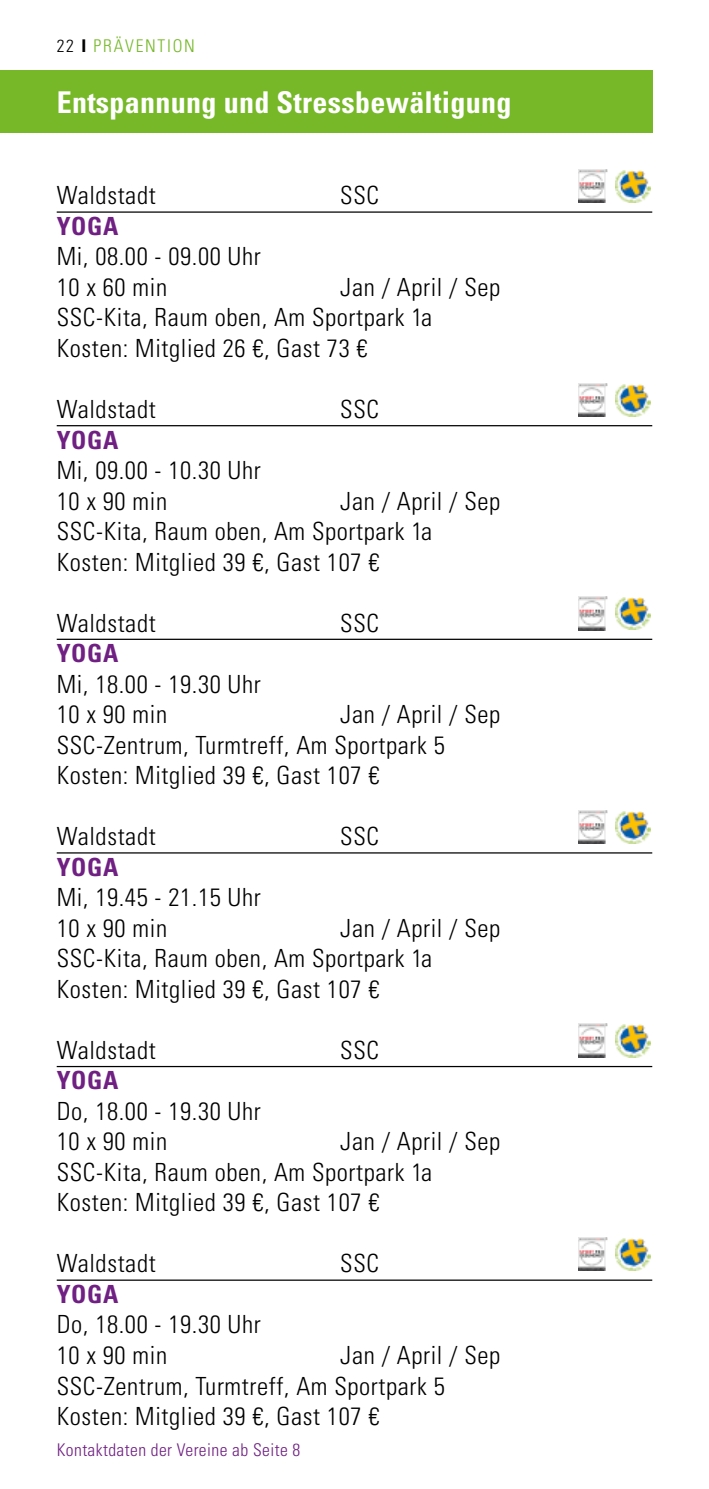
<style>
.page{position:relative;width:709px;height:1489px;background:#fff}
.page>*{position:absolute;margin:0;border:0;box-sizing:border-box;transform-origin:0 0}
.t1{font:700 condensed 30px "Univers LT";letter-spacing:.01em;color:#fff}
.t2{font:300 condensed 25px/30.5px "Univers LT";letter-spacing:.025em;color:#000}
.t3{font:700 condensed 25px "Univers LT";letter-spacing:.025em;color:#6f2082}
.t4{font:300 condensed 17.5px "Univers LT";letter-spacing:.025em;color:#6f2082}
.t5{font:300 condensed 17.5px "Univers LT";letter-spacing:.1em;color:#76b828}
.s1{color:#000}
.s2{font-weight:700;color:#000}
</style>
<div class="page">
<div style="left:0;top:71px;width:652px;height:62px;background:#76b828"></div>
<img style="left:615px;top:811px;width:35px;height:32px">
<img style="left:578px;top:810px;width:30px;height:33px">
<hr style="left:57px;top:211px;width:595px;height:2px;background:#000">
<img style="left:615px;top:170px;width:35px;height:33px">
<img style="left:578px;top:169px;width:30px;height:34px">
<hr style="left:57px;top:852px;width:595px;height:1px;background:#000">
<img style="left:615px;top:384px;width:35px;height:32px">
<img style="left:578px;top:383px;width:30px;height:33px">
<img style="left:615px;top:597px;width:35px;height:33px">
<img style="left:578px;top:596px;width:30px;height:34px">
<hr style="left:57px;top:425px;width:595px;height:1px;background:#000">
<hr style="left:57px;top:638px;width:595px;height:2px;background:#000">
<hr style="left:57px;top:1065px;width:595px;height:2px;background:#000">
<hr style="left:57px;top:1279px;width:595px;height:1px;background:#000">
<img style="left:615px;top:1024px;width:35px;height:33px">
<img style="left:578px;top:1023px;width:30px;height:34px">
<img style="left:615px;top:1238px;width:35px;height:32px">
<img style="left:578px;top:1237px;width:30px;height:33px">
<p class="t5" style="left:57px;top:35px;width:140px"><span class="s1">22</span> <span class="s2">I</span> Präventi on</p>
<p class="t1" style="left:57px;top:84px;width:456px">Entspannung und Stressbewältigung</p>
<p class="t2" style="left:57px;top:180px;width:100px">Waldstadt</p>
<p class="t2" style="left:340px;top:180px;width:40px">SSC</p>
<p class="t3" style="left:57px;top:211px;width:63px">Yoga</p>
<p class="t2" style="left:57px;top:241px;width:206px">Mi, 08.00 - 09.00 Uhr<br>10 x 60 min</p>
<p class="t2" style="left:57px;top:272px;width:445px;text-indent:283px">Jan / April / Sep<br>SSC-Kita, Raum oben, Am Sportpark 1a<br>Kosten: Mitglied 26 €, Gast 73 €</p>
<p class="t2" style="left:57px;top:394px;width:100px">Waldstadt</p>
<p class="t2" style="left:340px;top:394px;width:40px">SSC</p>
<p class="t3" style="left:57px;top:424px;width:63px">Yoga</p>
<p class="t2" style="left:57px;top:455px;width:206px">Mi, 09.00 - 10.30 Uhr<br>10 x 90 min</p>
<p class="t2" style="left:57px;top:485px;width:445px;text-indent:283px">Jan / April / Sep<br>SSC-Kita, Raum oben, Am Sportpark 1a<br>Kosten: Mitglied 39 €, Gast 107 €</p>
<p class="t2" style="left:57px;top:607px;width:100px">Waldstadt</p>
<p class="t2" style="left:340px;top:607px;width:40px">SSC</p>
<p class="t3" style="left:57px;top:638px;width:63px">Yoga</p>
<p class="t2" style="left:57px;top:668px;width:206px">Mi, 18.00 - 19.30 Uhr<br>10 x 90 min</p>
<p class="t2" style="left:57px;top:699px;width:445px;text-indent:283px">Jan / April / Sep<br>SSC-Zentrum, Turmtreff, Am Sportpark 5<br>Kosten: Mitglied 39 €, Gast 107 €</p>
<p class="t2" style="left:57px;top:821px;width:100px">Waldstadt</p>
<p class="t2" style="left:340px;top:821px;width:40px">SSC</p>
<p class="t3" style="left:57px;top:851px;width:63px">Yoga</p>
<p class="t2" style="left:57px;top:882px;width:206px">Mi, 19.45 - 21.15 Uhr<br>10 x 90 min</p>
<p class="t2" style="left:57px;top:912px;width:445px;text-indent:283px">Jan / April / Sep<br>SSC-Kita, Raum oben, Am Sportpark 1a<br>Kosten: Mitglied 39 €, Gast 107 €</p>
<p class="t2" style="left:57px;top:1034px;width:100px">Waldstadt</p>
<p class="t2" style="left:340px;top:1034px;width:40px">SSC</p>
<p class="t3" style="left:57px;top:1065px;width:63px">Yoga</p>
<p class="t2" style="left:57px;top:1095px;width:206px">Do, 18.00 - 19.30 Uhr<br>10 x 90 min</p>
<p class="t2" style="left:57px;top:1126px;width:445px;text-indent:283px">Jan / April / Sep<br>SSC-Kita, Raum oben, Am Sportpark 1a<br>Kosten: Mitglied 39 €, Gast 107 €</p>
<p class="t2" style="left:57px;top:1248px;width:100px">Waldstadt</p>
<p class="t2" style="left:340px;top:1248px;width:40px">SSC</p>
<p class="t3" style="left:57px;top:1278px;width:63px">Yoga</p>
<p class="t2" style="left:57px;top:1309px;width:206px">Do, 18.00 - 19.30 Uhr<br>10 x 90 min</p>
<p class="t2" style="left:57px;top:1339px;width:445px;text-indent:283px">Jan / April / Sep<br>SSC-Zentrum, Turmtreff, Am Sportpark 5<br>Kosten: Mitglied 39 €, Gast 107 €</p>
<p class="t4" style="left:57px;top:1438px;width:245px">Kontaktdaten der Vereine ab Seite 8</p>
</div>
